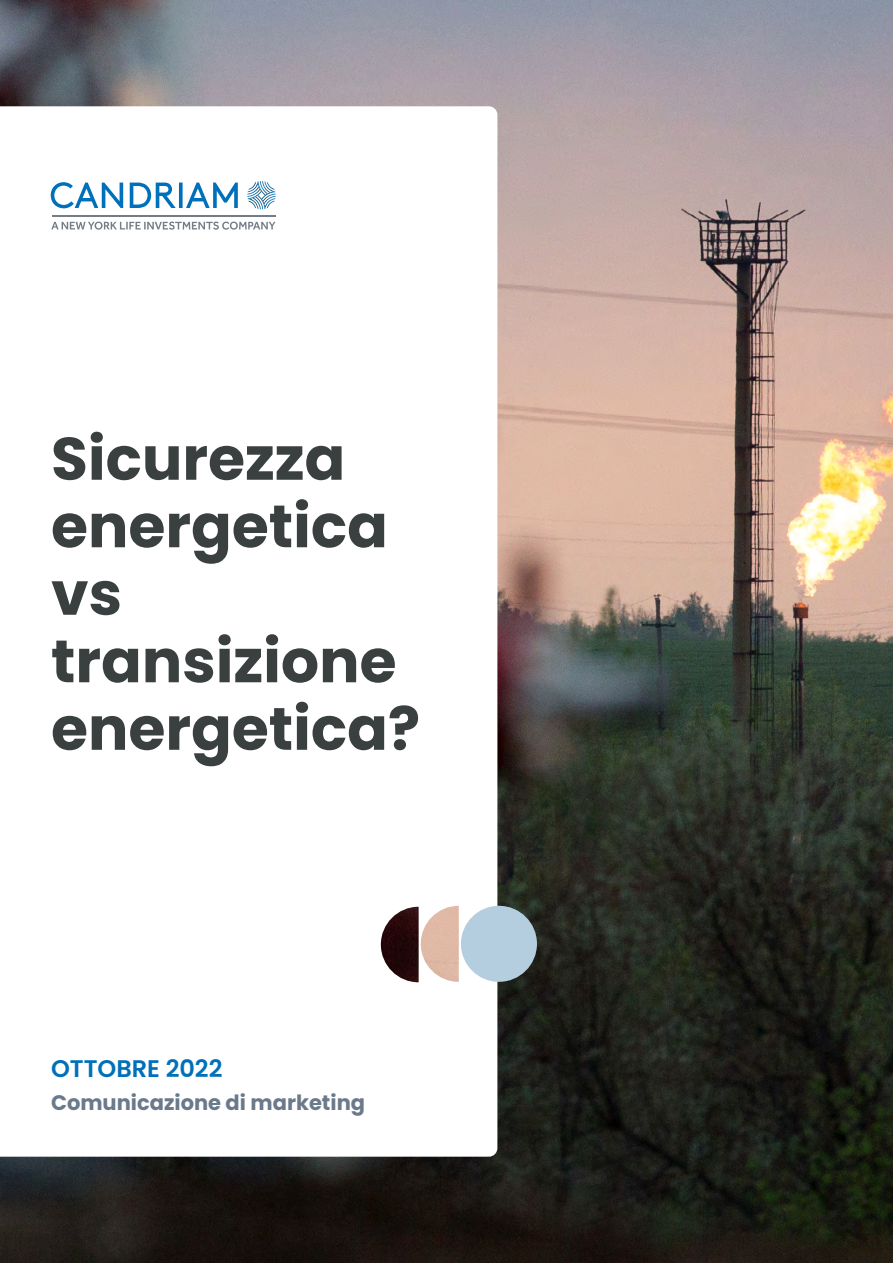
<style>
.page{position:relative;width:893px;height:1263px;background:#fff}
.page>*{position:absolute;margin:0;border:0;box-sizing:border-box;transform-origin:0 0}
.t1{font:700 60px/67.5px "Poppins";color:#39403f}
.t2{font:600 24px "Poppins";color:#0070ba}
.t3{font:700 21px "Poppins";color:#6a7a8a}
</style>
<div class="page">
<img style="left:0;top:0;width:893px;height:1263px">
<svg style="left:0;top:106px;width:497px;height:1051px"></svg>
<img style="left:421px;top:906px;width:38px;height:76px">
<img style="left:381px;top:907px;width:38px;height:75px">
<div style="left:461px;top:906px;width:76px;height:76px;background:#b4cddf;border-radius:50%"></div>
<svg style="left:247px;top:181px;width:29px;height:28px"></svg>
<svg style="left:51px;top:222px;width:224px;height:8px"></svg>
<hr style="left:52px;top:215px;width:224px;height:1px;background:#747c87">
<svg style="left:51px;top:182px;width:187px;height:26px"></svg>
<p class="t1" style="left:51px;top:425px;width:371px">Sicurezza energetica vs transizione energetica?</p>
<p class="t2" style="left:51px;top:1055px;width:173px">OTTOBRE 2022</p>
<p class="t3" style="left:51px;top:1090px;width:316px">Comunicazione di marketing</p>
</div>
